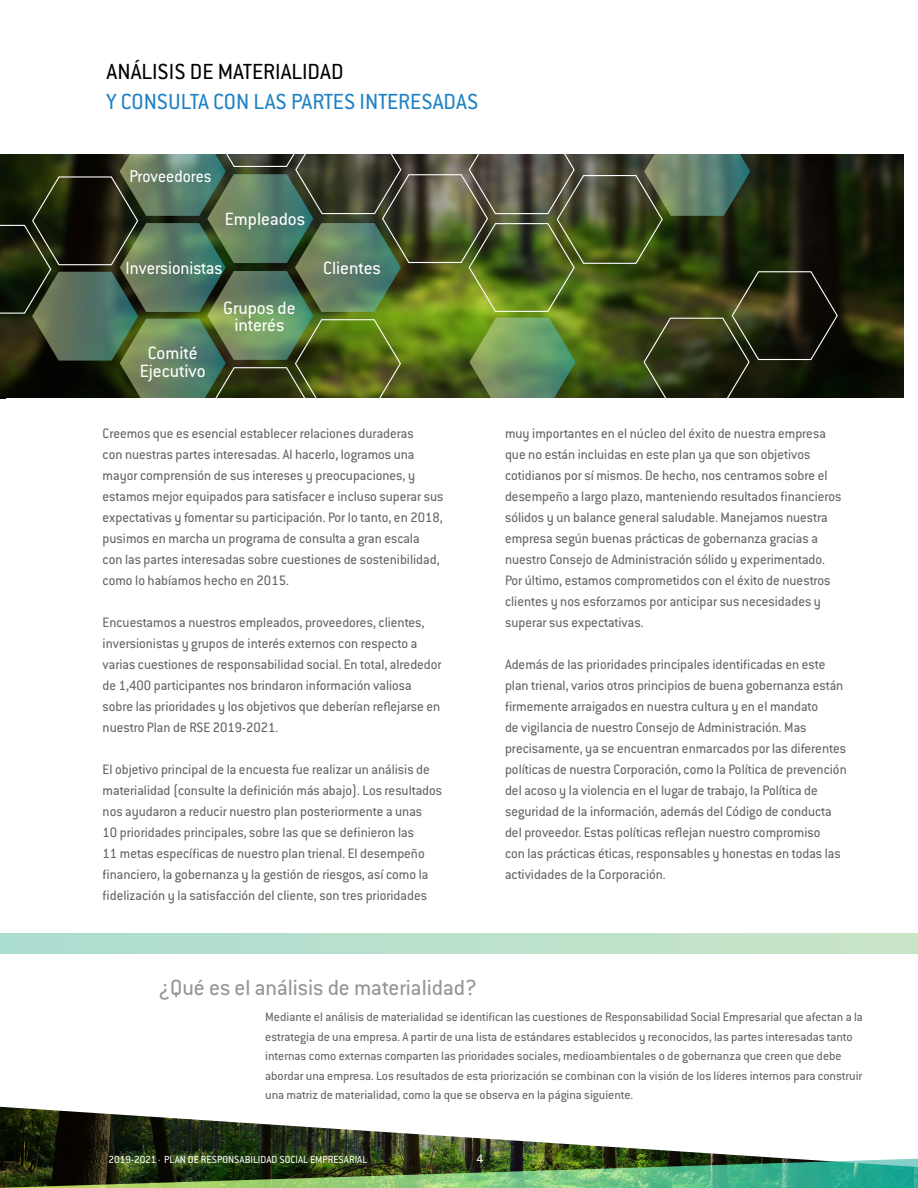
<style>
.page{position:relative;width:918px;height:1188px;background:#fff}
.page>*{position:absolute;margin:0;border:0;box-sizing:border-box;transform-origin:0 0}
.t1{font:24px "Conduit ITC Std";color:#1f82c5}
.t2{font:24px "Conduit ITC Std";color:#939598}
.t3{font:24px "Conduit ITC Std";color:#000}
.t4{font:19.5px/18px "Conduit ITC Std";color:#fff;text-align:center}
.t5{font:19.5px "Conduit ITC Std";color:#fff;scale:.95 1}
.t6{font:18.75px "Conduit ITC Std";color:#fff;scale:.95 1}
.t7{font:15px/21px "Conduit ITC Std";color:#636466}
.t8{font:13.5px/19.5px "Conduit ITC Std";color:#636466}
.t9{font:13.5px "Conduit ITC Std";color:#fff}
.t10{font:11.25px "Conduit ITC Std";color:#fff}
</style>
<div class="page">
<img style="left:838px;top:154px;width:66px;height:244px">
<div style="left:0;top:933px;width:918px;height:21px;background:linear-gradient(to right,#abddd0,#cae5c8)"></div>
<img style="left:0;top:1107px;width:918px;height:81px">
<img style="left:0;top:154px;width:838px;height:245px">
<div style="left:6px;top:398px;width:912px;height:71px;background:#fff"></div>
<h1 class="t3" style="left:107px;top:57px;width:22px">Análisis</h1>
<h1 class="t3" style="left:190px;top:57px;width:39px">de materialidad</h1>
<h1 class="t1" style="left:107px;top:87px;width:26px">y consulta</h1>
<h1 class="t1" style="left:213px;top:87px;width:90px">conlaspartes</h1>
<h1 class="t1" style="left:360px;top:87px;width:12px">interesadas</h1>
<p class="t6" style="left:130px;top:165px;width:88px">Proveedores</p>
<h2 class="t4" style="left:225px;top:209px;width:82px">Empleados</h2>
<h2 class="t5" style="left:126px;top:256px;width:103px">Inversionistas</h2>
<h2 class="t4" style="left:140px;top:343px;width:67px">Comité<br>Ejecutivo</h2>
<h2 class="t4" style="left:223px;top:299px;width:74px;line-height:16.5px">Grupos de interés</h2>
<h2 class="t4" style="left:323px;top:258px;width:59px">Clientes</h2>
<p class="t7" style="left:103px;top:422px;width:342px">Creemos que es esencial establecer relaciones duraderas<br>con nuestras partes interesadas. Al hacerlo, logramos una mayor comprensión de sus intereses y preocupaciones, y estamos mejor equipados para satisfacer e incluso superar sus expectativas y fomentar su participación. Por lo tanto, en 2018, pusimos en marcha un programa de consulta a gran escala<br>con las partes interesadas sobre cuestiones de sostenibilidad, como lo habíamos hecho en 2015.</p>
<p class="t7" style="left:103px;top:611px;width:341px">Encuestamos a nuestros empleados, proveedores, clientes, inversionistas y grupos de interés externos con respecto a varias cuestiones de responsabilidad social. En total, alrededor de 1,400 participantes nos brindaron información valiosa sobre las prioridades y los objetivos que deberían reflejarse en nuestro Plan de RSE 2019-2021.</p>
<p class="t7" style="left:103px;top:758px;width:341px">El objetivo principal de la encuesta fue realizar un análisis de materialidad (consulte la definición más abajo). Los resultados nos ayudaron a reducir nuestro plan posteriormente a unas<br>10 prioridades principales, sobre las que se definieron las<br>11 metas específicas de nuestro plan trienal. El desempeño financiero, la gobernanza y la gestión de riesgos, así como la fidelización y la satisfacción del cliente, son tres prioridades</p>
<p class="t7" style="left:505px;top:422px;width:338px">muy importantes en el núcleo del éxito de nuestra empresa que no están incluidas en este plan ya que son objetivos cotidianos por sí mismos. De hecho, nos centramos sobre el desempeño a largo plazo, manteniendo resultados financieros sólidos y un balance general saludable. Manejamos nuestra empresa según buenas prácticas de gobernanza gracias a nuestro Consejo de Administración sólido y experimentado.<br>Por último, estamos comprometidos con el éxito de nuestros clientes y nos esforzamos por anticipar sus necesidades y superar sus expectativas.</p>
<p class="t7" style="left:505px;top:653px;width:343px">Además de las prioridades principales identificadas en este plan trienal, varios otros principios de buena gobernanza están firmemente arraigados en nuestra cultura y en el mandato<br>de vigilancia de nuestro Consejo de Administración. Mas precisamente, ya se encuentran enmarcados por las diferentes políticas de nuestra Corporación, como la Política de prevención del acoso y la violencia en el lugar de trabajo, la Política de seguridad de la información, además del Código de conducta del proveedor. Estas políticas reflejan nuestro compromiso<br>con las prácticas éticas, responsables y honestas en todas las actividades de la Corporación.</p>
<h1 class="t2" style="left:159px;top:973px;width:319px">¿Qué es el análisis de materialidad?</h1>
<p class="t8" style="left:265px;top:1007px;width:599px">Mediante el análisis de materialidad se identifican las cuestiones de Responsabilidad Social Empresarial que afectan a la estrategia de una empresa. A partir de una lista de estándares establecidos y reconocidos, las partes interesadas tanto internas como externas comparten las prioridades sociales, medioambientales o de gobernanza que creen que debe abordar una empresa. Los resultados de esta priorización se combinan con la visión de los líderes internos para construir una matriz de materialidad, como la que se observa en la página siguiente.</p>
<p class="t10" style="left:109px;top:1152px;width:105px">2019-2021∙ Plan de Responsabilidad</p>
<p class="t10" style="left:279px;top:1152px;width:11px">Social</p>
<p class="t10" style="left:310px;top:1152px;width:12px">Empresarial</p>
<p class="t9" style="left:476px;top:1151px;width:8px">4</p>
</div>
